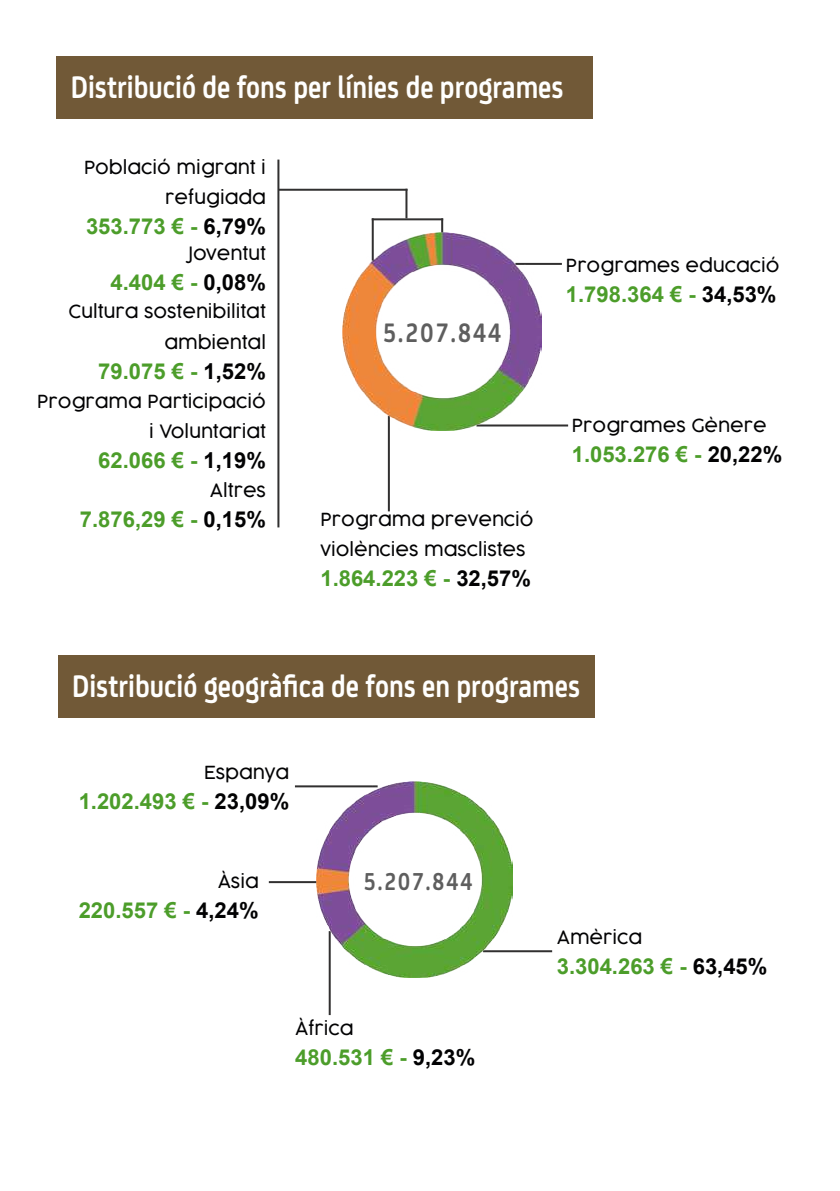
<style>
.page{position:relative;width:840px;height:1191px;background:#fff}
.page>*{position:absolute;margin:0;border:0;box-sizing:border-box;transform-origin:0 0}
.t1{font:700 33.4px "FS Joey";color:#fffffe;scale:.84 1}
.t2{font:700 28.6px "FS Joey";letter-spacing:.09em;color:#5e5e5e;scale:.84 1}
.t3{font:700 26.2px "FS Joey";letter-spacing:.09em;color:#5e5e5e;scale:.84 1}
.t4{font:700 22px "Arial";color:#4c9d2a}
.t5{font:300 18px/30px "Cocogoose";color:#020203;text-align:right}
.s1{color:#020203}
</style>
<div class="page">
<div style="left:57px;top:57px;width:535px;height:62px;background:#715937"></div>
<div style="left:58px;top:655px;width:536px;height:62px;background:#715937"></div>
<hr style="left:476px;top:424px;width:91px;height:2px;background:#313030">
<hr style="left:515px;top:263px;width:46px;height:2px;background:#313030">
<hr style="left:387px;top:416px;width:2px;height:95px;background:#313030">
<hr style="left:277px;top:160px;width:2px;height:367px;background:#313030">
<hr style="left:278px;top:189px;width:129px;height:2px;background:#313030">
<hr style="left:405px;top:189px;width:2px;height:29px;background:#313030">
<img style="left:343px;top:232px;width:198px;height:199px">
<hr style="left:371px;top:218px;width:2px;height:43px;background:#313030">
<svg style="left:441px;top:220px;width:2px;height:12px"></svg>
<hr style="left:371px;top:218px;width:72px;height:2px;background:#313030">
<hr style="left:295px;top:785px;width:82px;height:2px;background:#313030">
<hr style="left:328px;top:931px;width:2px;height:84px;background:#313030">
<hr style="left:483px;top:950px;width:69px;height:2px;background:#313030">
<img style="left:316px;top:781px;width:196px;height:196px">
<hr style="left:269px;top:881px;width:47px;height:2px;background:#313030">
<h1 class="t1" style="left:71px;top:62px;width:588px">Distribució de fons per línies de programes</h1>
<p class="t5" style="left:84px;top:153px;width:183px">Població migrant i refugiada</p>
<p class="t4" style="left:86px;top:211px;width:181px">353.773 € - <span class="s1">6,79%</span></p>
<p class="t5" style="left:188px;top:238px;width:79px">Joventut</p>
<p class="t4" style="left:110px;top:267px;width:157px">4.404 € - <span class="s1">0,08%</span></p>
<p class="t5" style="left:68px;top:297px;width:199px">Cultura sostenibilitat ambiental</p>
<p class="t4" style="left:98px;top:355px;width:169px">79.075 € - <span class="s1">1,52%</span></p>
<p class="t5" style="left:37px;top:386px;width:230px">Programa Participació i Voluntariat</p>
<p class="t4" style="left:98px;top:444px;width:169px">62.066 € - <span class="s1">1,19%</span></p>
<p class="t5" style="left:210px;top:475px;width:57px">Altres</p>
<p class="t4" style="left:80px;top:503px;width:187px">7.876,29 € - <span class="s1">0,15%</span></p>
<h2 class="t2" style="left:383px;top:311px;width:142px">5.207.844</h2>
<p class="t5" style="left:320px;top:504px;width:214px;text-align:left">Programa prevenció violències masclistes</p>
<p class="t4" style="left:320px;top:563px;width:212px">1.864.223 € - <span class="s1">32,57%</span></p>
<p class="t5" style="left:565px;top:250px;width:215px">Programes educació</p>
<p class="t4" style="left:565px;top:278px;width:212px">1.798.364 € - <span class="s1">34,53%</span></p>
<p class="t5" style="left:571px;top:410px;width:196px">Programes Gènere</p>
<p class="t4" style="left:571px;top:438px;width:212px">1.053.276 € - <span class="s1">20,22%</span></p>
<h1 class="t1" style="left:72px;top:660px;width:606px">Distribució geogràfica de fons en programes</h1>
<p class="t5" style="left:204px;top:757px;width:86px">Espanya</p>
<p class="t4" style="left:79px;top:785px;width:212px">1.202.493 € - <span class="s1">23,09%</span></p>
<p class="t5" style="left:218px;top:866px;width:42px">Àsia</p>
<p class="t4" style="left:79px;top:895px;width:181px">220.557 € - <span class="s1">4,24%</span></p>
<h3 class="t3" style="left:363px;top:861px;width:130px">5.207.844</h3>
<p class="t5" style="left:295px;top:1013px;width:60px">Àfrica</p>
<p class="t4" style="left:295px;top:1042px;width:181px">480.531 € - <span class="s1">9,23%</span></p>
<p class="t5" style="left:556px;top:921px;width:87px">Amèrica</p>
<p class="t4" style="left:556px;top:950px;width:212px">3.304.263 € - <span class="s1">63,45%</span></p>
</div>
